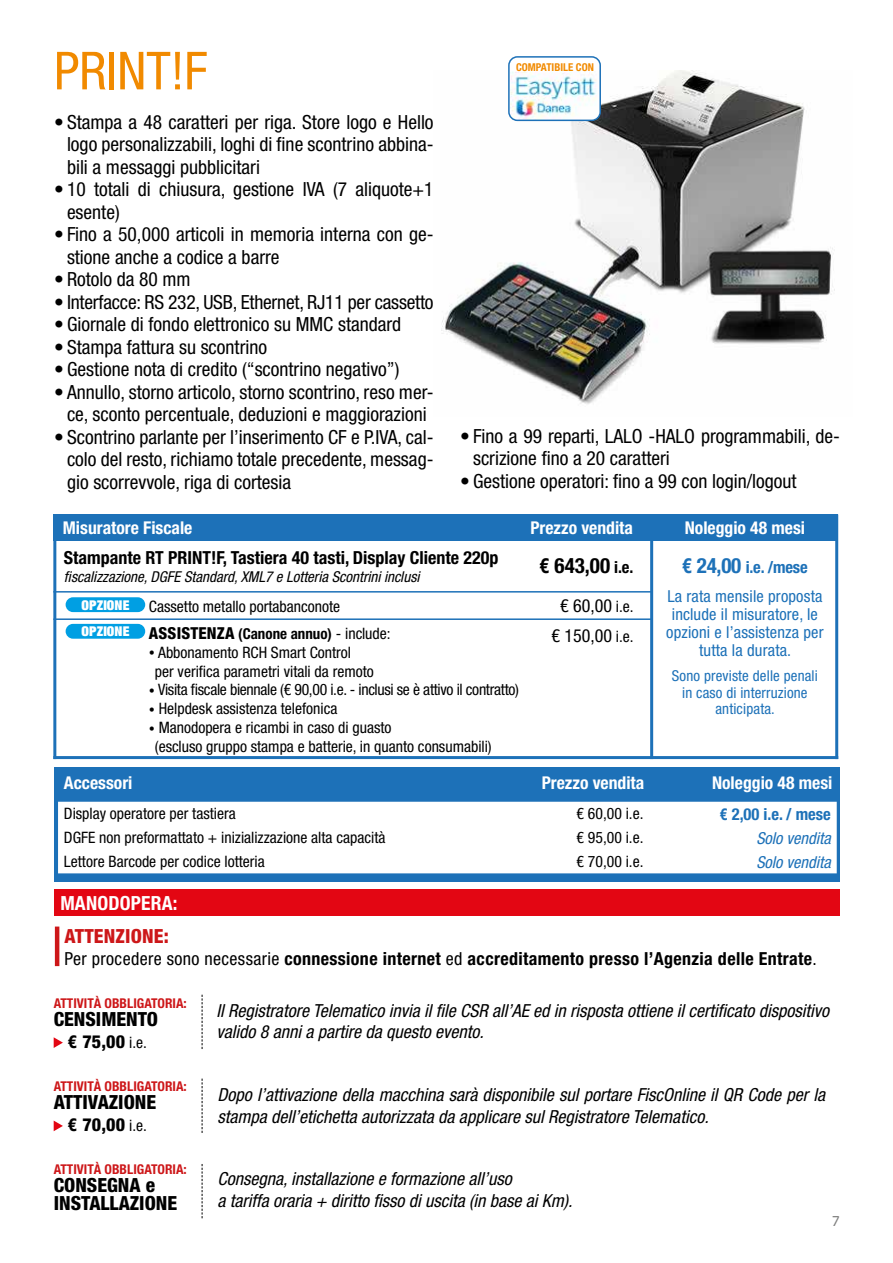
<style>
.page{position:relative;width:893px;height:1263px;background:#fff}
.page>*{position:absolute;margin:0;border:0;box-sizing:border-box;transform-origin:0 0}
.t1{font:condensed 52.5px "Helvetica Neue LT Std";color:#f18a00}
.t2{font:700 condensed 21px "Helvetica Neue";color:#000}
.t3{font:condensed 19.5px/22.5px "Helvetica Neue LT Std";color:#000}
.t4{font:800 condensed 19.5px/18px "Helvetica Neue";color:#000}
.t5{font:700 condensed 19.5px "Helvetica Neue";letter-spacing:.01em;color:#fff}
.t6{font:800 condensed 19.5px "Helvetica Neue";letter-spacing:.01em;color:#cd1719}
.t7{font:italic condensed 18px/21.6px "Helvetica Neue LT Std";color:#000}
.t8{font:700 condensed 18px "Helvetica Neue";letter-spacing:.02em;color:#000}
.t9{font:700 condensed 18px "Helvetica Neue";color:#000}
.t10{font:condensed 18px/30.3px "Helvetica Neue LT Std";color:#000;text-align:center}
.t11{font:800 condensed 18px "Helvetica Neue";letter-spacing:.01em;color:#000}
.t12{font:700 condensed 17.7px "Helvetica Neue";color:#fff}
.t13{font:condensed 16.5px/18px "Helvetica Neue LT Std";letter-spacing:.01em;color:#1d71b8;text-align:center}
.t14{font:700 condensed 16.5px "Helvetica Neue";color:#1d71b8}
.t15{font:italic condensed 16.5px "Helvetica Neue LT Std";color:#1d71b8}
.t16{font:condensed 15.75px "Helvetica Neue LT Std";color:#000}
.t17{font:condensed 15.75px "Helvetica Neue LT Std";letter-spacing:-.02em;color:#000}
.t18{font:italic condensed 15px "Helvetica Neue LT Std";color:#000}
.t19{font:condensed 15px/16.5px "Helvetica Neue LT Std";letter-spacing:.01em;color:#1d71b8;text-align:center}
.t20{font:700 condensed 15px "Helvetica Neue";color:#000}
.t21{font:700 condensed 13.5px "Helvetica Neue";color:#cd1719}
.t22{font:13.5px "Tahoma";color:#7e7e7d}
.t23{font:700 condensed 10.8px "Helvetica Neue";color:#f18a00}
.s1{font-family:"Helvetica Neue";font-weight:900;font-stretch:expanded;font-size:13.5px;color:#fff}
.s2{font-weight:800;font-size:16.5px}
.s3{font-family:"Helvetica Neue LT Std";font-weight:400;font-size:15.75px}
.s4{font-family:"Minion Pro";font-stretch:normal}
.s5{font-family:"Minion Pro";font-stretch:normal;color:#fff}
.s6{font-size:16.5px}
.s7{font-size:21px}
.s8{font-size:15.75px}
.s9{font-family:"Helvetica Neue LT Std";font-weight:400}
</style>
<div class="page">
<img style="left:441px;top:70px;width:394px;height:334px">
<div style="left:509px;top:57px;width:91px;height:63px;background:#fff;border-radius:9px"></div>
<img style="left:510px;top:71px;width:90px;height:49px">
<div style="left:508px;top:56px;width:93px;height:65px;border:2px solid #1d71b8;border-radius:9px"></div>
<div style="left:53px;top:514px;width:784px;height:27px;background:#1d71b8"></div>
<div style="left:66px;top:597px;width:79px;height:15px;background:#009fe3;border-radius:7px"></div>
<div style="left:66px;top:624px;width:79px;height:15px;background:#009fe3;border-radius:7px"></div>
<hr style="left:650px;top:530px;width:3px;height:229px;background:#1d71b8">
<hr style="left:835px;top:514px;width:3px;height:245px;background:#1d71b8">
<hr style="left:53px;top:530px;width:3px;height:229px;background:#1d71b8">
<hr style="left:53px;top:591px;width:599px;height:2px;background:#1d71b8">
<hr style="left:53px;top:618px;width:599px;height:2px;background:#1d71b8">
<div style="left:55px;top:889px;width:785px;height:27px;background:#e30613"></div>
<svg style="left:54px;top:1037px;width:9px;height:11px"></svg>
<svg style="left:202px;top:995px;width:1px;height:54px"></svg>
<svg style="left:54px;top:1120px;width:9px;height:11px"></svg>
<svg style="left:202px;top:1078px;width:1px;height:55px"></svg>
<svg style="left:202px;top:1164px;width:1px;height:54px"></svg>
<hr style="left:55px;top:926px;width:4px;height:40px;background:#cd1719">
<div style="left:54px;top:767px;width:786px;height:115px;background:#1d71b8"></div>
<div style="left:58px;top:802px;width:779px;height:71px;background:#fff"></div>
<hr style="left:53px;top:756px;width:785px;height:3px;background:#1d71b8">
<h1 class="t1" style="left:54px;top:40px;width:155px">PRINT!F</h1>
<p class="t3" style="left:67px;top:110px;width:368px;text-align:justify;text-indent:-13px">• Stampa a 48 caratteri per riga. Store logo e Hello logo personalizzabili, loghi di fine scontrino abbina&shy;bili a messaggi pubblicitari</p>
<p class="t3" style="left:67px;top:178px;width:368px;text-indent:-13px">• 10 totali di chiusura, gestione IVA (7 aliquote+1 esente)</p>
<p class="t3" style="left:67px;top:223px;width:368px;text-indent:-13px">• Fino a 50,000 articoli in memoria interna con ge&shy;stione anche a codice a barre</p>
<p class="t3" style="left:54px;top:268px;width:138px">• Rotolo da 80 mm</p>
<p class="t3" style="left:54px;top:290px;width:381px">• Interfacce: RS 232, USB, Ethernet, RJ11 per cassetto</p>
<p class="t3" style="left:54px;top:313px;width:348px">• Giornale di fondo elettronico su MMC standard</p>
<p class="t3" style="left:54px;top:335px;width:214px">• Stampa fattura su scontrino</p>
<p class="t3" style="left:54px;top:358px;width:347px">• Gestione nota di credito (“scontrino negativo”)</p>
<p class="t3" style="left:54px;top:380px;width:381px;text-align:center">• Annullo, storno articolo, storno scontrino, reso mer&shy;ce, sconto percentuale, deduzioni e maggiorazioni</p>
<p class="t3" style="left:67px;top:425px;width:368px;text-align:justify;text-indent:-13px">• Scontrino parlante per l’inserimento CF e P.IVA, cal&shy;colo del resto, richiamo totale precedente, messag&shy;gio scorrevvole, riga di cortesia</p>
<p class="t23" style="left:516px;top:61px;width:79px">COMPATIBILE CON</p>
<p class="t3" style="left:473px;top:425px;width:368px;text-indent:-13px">• Fino a 99 reparti, LALO -HALO programmabili, de&shy;scrizione fino a 20 caratteri</p>
<p class="t3" style="left:460px;top:470px;width:338px">• Gestione operatori: fino a 99 con login/logout</p>
<p class="t12" style="left:63px;top:517px;width:131px">Misuratore Fiscale</p>
<p class="t12" style="left:530px;top:517px;width:104px">Prezzo vendita</p>
<p class="t12" style="left:685px;top:517px;width:122px">Noleggio 48 mesi</p>
<p class="t9" style="left:64px;top:547px;width:436px">Stampante RT PRINT!F, Tastiera 40 tasti, Display Cliente 220p</p>
<p class="t18" style="left:64px;top:568px;width:357px">fiscalizzazione, DGFE Standard, XML7 e Lotteria Scontrini inclusi</p>
<p class="t16" style="left:81px;top:597px;width:260px"><span class="s1">OPZIONE</span> Cassetto metallo portabanconote</p>
<p class="t20" style="left:81px;top:624px;width:311px"><sup>OPZIONE</sup> <span class="s2">ASSISTENZA</span> (Canone annuo) <span class="s3">- include:</span></p>
<p class="t16" style="left:149px;top:643px;width:204px"><span class="s4">•</span> Abbonamento RCH Smart Control</p>
<p class="t16" style="left:145px;top:662px;width:230px"><span class="s5">•</span> per verifica parametri vitali da remoto</p>
<p class="t17" style="left:149px;top:681px;width:372px"><span class="s4">•</span> Visita fiscale biennale (€ 90,00 i.e. - inclusi se è attivo il contratto)</p>
<p class="t16" style="left:149px;top:700px;width:190px"><span class="s4">•</span> Helpdesk assistenza telefonica</p>
<p class="t16" style="left:149px;top:718px;width:244px"><span class="s4">•</span> Manodopera e ricambi in caso di guasto</p>
<p class="t16" style="left:145px;top:737px;width:348px"><span class="s5">•</span> (escluso gruppo stampa e batterie, in quanto consumabili)</p>
<p class="t2" style="left:539px;top:552px;width:96px">€ 643,00 <span class="s6">i.e.</span></p>
<p class="t14" style="left:682px;top:557px;width:127px"><span class="s7">€ 24,00</span> i.e. /mese</p>
<p class="t10" style="left:551px;top:590px;width:84px">€ 60,00 <span class="s8">i.e. </span>€ 150,00 <span class="s8">i.e.</span></p>
<p class="t13" style="left:666px;top:587px;width:159px">La rata mensile proposta include il misuratore, le opzioni e l’assistenza per tutta la durata.</p>
<p class="t19" style="left:672px;top:667px;width:147px">Sono previste delle penali in caso di interruzione anticipata.</p>
<p class="t12" style="left:64px;top:772px;width:70px">Accessori</p>
<p class="t12" style="left:542px;top:772px;width:104px">Prezzo vendita</p>
<p class="t12" style="left:712px;top:772px;width:122px">Noleggio 48 mesi</p>
<p class="t16" style="left:64px;top:804px;width:173px">Display operatore per tastiera</p>
<p class="t16" style="left:577px;top:804px;width:68px">€ 60,00 i.e.</p>
<p class="t14" style="left:720px;top:804px;width:112px">€ 2,00 i.e. / mese</p>
<p class="t16" style="left:64px;top:829px;width:323px">DGFE non preformattato + inizializzazione alta capacità</p>
<p class="t16" style="left:577px;top:829px;width:68px">€ 95,00 i.e.</p>
<p class="t15" style="left:756px;top:828px;width:76px">Solo vendita</p>
<p class="t16" style="left:64px;top:852px;width:202px">Lettore Barcode per codice lotteria</p>
<p class="t16" style="left:577px;top:852px;width:68px">€ 70,00 i.e.</p>
<p class="t15" style="left:756px;top:852px;width:76px">Solo vendita</p>
<p class="t5" style="left:60px;top:891px;width:119px">MANODOPERA:</p>
<p class="t6" style="left:64px;top:924px;width:106px">ATTENZIONE:</p>
<p class="t8" style="left:64px;top:948px;width:754px"><span class="s9">Per procedere sono necessarie</span> connessione internet <span class="s9">ed</span> accreditamento presso l’Agenzia delle Entrate<span class="s9">.</span></p>
<p class="t21" style="left:54px;top:995px;width:135px">ATTIVITÀ OBBLIGATORIA:</p>
<p class="t4" style="left:54px;top:1010px;width:106px">CENSIMENTO</p>
<p class="t11" style="left:68px;top:1030px;width:80px">€ 75,00 <span class="s3">i.e.</span></p>
<p class="t21" style="left:54px;top:1078px;width:135px">ATTIVITÀ OBBLIGATORIA:</p>
<p class="t4" style="left:54px;top:1093px;width:104px">ATTIVAZIONE</p>
<p class="t11" style="left:68px;top:1114px;width:80px">€ 70,00 <span class="s3">i.e.</span></p>
<p class="t7" style="left:217px;top:1000px;width:614px">Il Registratore Telematico invia il file CSR all’AE ed in risposta ottiene il certificato dispositivo valido 8 anni a partire da questo evento.</p>
<p class="t7" style="left:218px;top:1084px;width:609px">Dopo l’attivazione della macchina sarà disponibile sul portare FiscOnline il QR Code per la stampa dell’etichetta autorizzata da applicare sul Registratore Telematico.</p>
<p class="t21" style="left:54px;top:1161px;width:135px">ATTIVITÀ OBBLIGATORIA:</p>
<p class="t4" style="left:54px;top:1176px;width:125px">CONSEGNA e<br>INSTALLAZIONE</p>
<p class="t7" style="left:218px;top:1168px;width:356px">Consegna, installazione e formazione all’uso<br>a tariffa oraria + diritto fisso di uscita (in base ai Km).</p>
<p class="t22" style="left:832px;top:1212px;width:9px">7</p>
</div>
